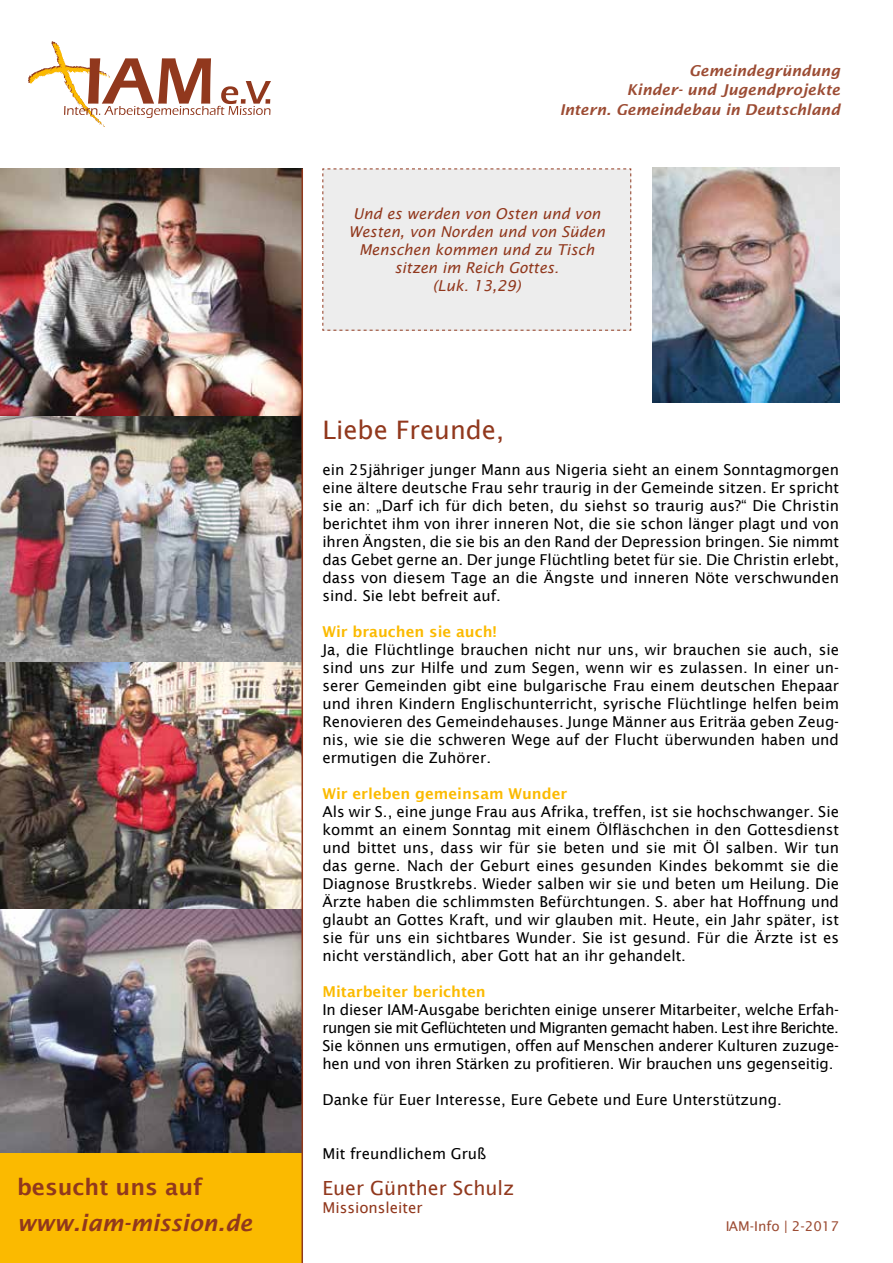
<style>
.page{position:relative;width:893px;height:1263px;background:#fff}
.page>*{position:absolute;margin:0;border:0;box-sizing:border-box;transform-origin:0 0}
.t1{font:25.5px "Lucida Sans";color:#91381d}
.t2{font:italic 600 22.5px "Lucida Sans";color:#91381d}
.t3{font:600 22.5px "Lucida Sans";color:#91381d}
.t4{font:19.5px "Lucida Sans";color:#91381d}
.t5{font:15px/18px "Lucida Sans";color:#000;text-align:justify}
.t6{font:italic 15px/18px "Lucida Sans";color:#91381d;text-align:center}
.t7{font:italic 600 15px/19.5px "Lucida Sans";color:#91381d;text-align:right}
.t8{font:600 15px "Lucida Sans";color:#fbba00}
.t9{font:15px "Lucida Sans";color:#91381d}
.t10{font:13.5px "Lucida Sans";color:#91381d}
</style>
<div class="page">
<img style="left:0;top:909px;width:301px;height:245px">
<img style="left:0;top:416px;width:301px;height:246px">
<img style="left:0;top:169px;width:301px;height:247px">
<div style="left:0;top:1154px;width:302px;height:109px;background:#fbba00"></div>
<svg style="left:28px;top:41px;width:243px;height:86px"></svg>
<div style="left:322px;top:168px;width:309px;height:163px;background:#ededed"></div>
<img style="left:652px;top:168px;width:188px;height:235px">
<img style="left:0;top:662px;width:301px;height:247px">
<hr style="left:301px;top:169px;width:2px;height:1094px;background:#91381d">
<h2 class="t3" style="left:17px;top:1174px;width:187px">besucht uns auf</h2>
<h2 class="t2" style="left:17px;top:1210px;width:237px">www.iam-mission.de</h2>
<p class="t7" style="left:559px;top:60px;width:282px">Gemeindegründung<br>Kinder- und Jugendprojekte<br>Intern. Gemeindebau in Deutschland</p>
<p class="t6" style="left:348px;top:205px;width:258px">Und es werden von Osten und von<br>Westen, von Norden und von Süden<br>Menschen kommen und zu Tisch sitzen im Reich Gottes.<br>(Luk. 13,29)</p>
<h1 class="t1" style="left:322px;top:415px;width:183px">Liebe Freunde,</h1>
<p class="t5" style="left:322px;top:460px;width:518px">ein 25jähriger junger Mann aus Nigeria sieht an einem Sonntagmorgen eine ältere deutsche Frau sehr traurig in der Gemeinde sitzen. Er spricht sie an: „Darf ich für dich beten, du siehst so traurig aus?“ Die Christin berichtet ihm von ihrer inneren Not, die sie schon länger plagt und von ihren Ängsten, die sie bis an den Rand der Depression bringen. Sie nimmt das Gebet gerne an. Der junge Flüchtling betet für sie. Die Christin erlebt, dass von diesem Tage an die Ängste und inneren Nöte verschwunden sind. Sie lebt befreit auf.</p>
<p class="t8" style="left:322px;top:623px;width:175px">Wir brauchen sie auch!</p>
<p class="t5" style="left:322px;top:640px;width:518px">Ja, die Flüchtlinge brauchen nicht nur uns, wir brauchen sie auch, sie sind uns zur Hilfe und zum Segen, wenn wir es zulassen. In einer un&shy;serer Gemeinden gibt eine bulgarische Frau einem deutschen Ehepaar und ihren Kindern Englischunterricht, syrische Flüchtlinge helfen beim Renovieren des Gemeindehauses. Junge Männer aus Eriträa geben Zeug&shy;nis, wie sie die schweren Wege auf der Flucht überwunden haben und ermutigen die Zuhörer.</p>
<p class="t8" style="left:322px;top:785px;width:246px">Wir erleben gemeinsam Wunder</p>
<p class="t5" style="left:322px;top:802px;width:518px">Als wir S., eine junge Frau aus Afrika, treffen, ist sie hochschwanger. Sie kommt an einem Sonntag mit einem Ölfläschchen in den Gottesdienst und bittet uns, dass wir für sie beten und sie mit Öl salben. Wir tun das gerne. Nach der Geburt eines gesunden Kindes bekommt sie die Diagnose Brustkrebs. Wieder salben wir sie und beten um Heilung. Die Ärzte haben die schlimmsten Befürchtungen. S. aber hat Hoffnung und glaubt an Gottes Kraft, und wir glauben mit. Heute, ein Jahr später, ist sie für uns ein sichtbares Wunder. Sie ist gesund. Für die Ärzte ist es nicht verständlich, aber Gott hat an ihr gehandelt.</p>
<p class="t8" style="left:322px;top:983px;width:165px">Mitarbeiter berichten</p>
<p class="t5" style="left:322px;top:1000px;width:518px">In dieser IAM-Ausgabe berichten einige unserer Mitarbeiter, welche Erfah&shy;rungen sie mit Geflüchteten und Migranten gemacht haben. Lest ihre Berichte.<br>Sie können uns ermutigen, offen auf Menschen anderer Kulturen zuzuge&shy;hen und von ihren Stärken zu profitieren. Wir brauchen uns gegenseitig.</p>
<p class="t5" style="left:322px;top:1090px;width:461px">Danke für Euer Interesse, Eure Gebete und Eure Unterstützung.</p>
<p class="t5" style="left:322px;top:1144px;width:165px">Mit freundlichem Gruß</p>
<h3 class="t4" style="left:322px;top:1176px;width:193px">Euer Günther Schulz</h3>
<p class="t9" style="left:322px;top:1199px;width:102px">Missionsleiter</p>
<p class="t10" style="left:725px;top:1218px;width:115px">IAM-Info | 2-2017</p>
</div>
